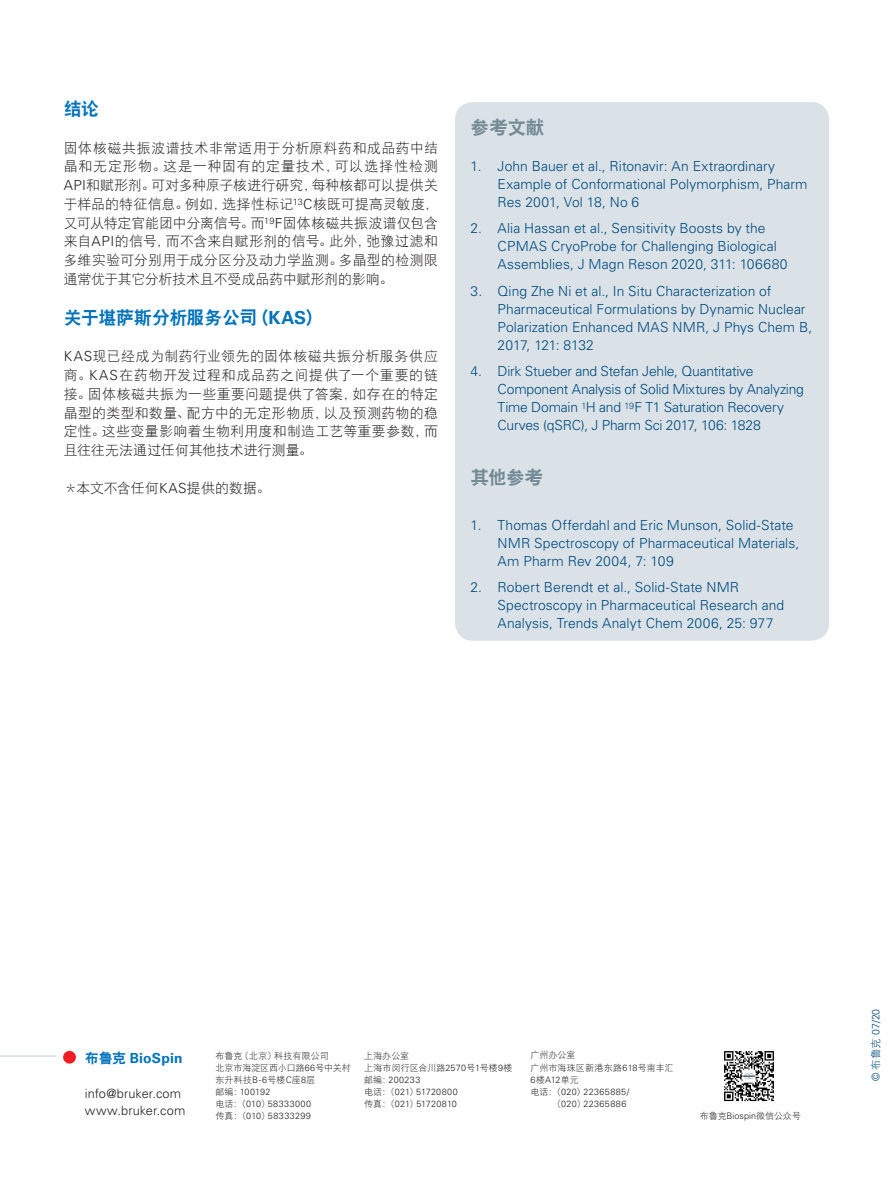
<style>
.page{position:relative;width:893px;height:1187px;background:#fff}
.page>*{position:absolute;margin:0;border:0;box-sizing:border-box;transform-origin:0 0}
.applications_company{font:18.75px "DFP Hei W9";color:#738a95}
.application_referenc{font:18.75px "DFP Hei W9";color:#738a95}
.application_body{font:18px "DFP Hei W9";letter-spacing:-.025em;color:#0072bc}
.t1{font:300 13.8px/18px "Univers LT Std";color:#004a7f}
.application_body-2{font:13.8px/18.8px "DF Hei W3";letter-spacing:.01em;color:#231f20;text-align:justify}
.applications_company-2{font:700 13.8px "Univers LT Std";letter-spacing:.015em;color:#0072bc}
.applicatons_contact{font:300 12.75px "Univers LT Std";letter-spacing:.01em;color:#231f20}
.brochure_literature{font:300 10.5px "Univers LT Std";color:#004a7f}
.applicatons_contact-2{font:300 9px/12px "Univers LT Std";letter-spacing:.04em;color:#231f20}
.applicatons_contact-3{font:9px/12px "DF Hei W3";letter-spacing:.005em;color:#231f20}
.applicatons_contact-4{font:300 9px "Univers LT Std";letter-spacing:.015em;color:#231f20}
.brochure_body{font:9px "DF Hei W3";letter-spacing:-.005em;color:#231f20}
.s1{font-family:"Univers LT Std";font-weight:300}
.s2{font-family:"Univers LT Std";font-weight:700}
.s3{font-family:"DFP Hei W9";font-weight:400}
.s4{font-family:"DF Hei W3";font-weight:400}
</style>
<div class="page">
<div style="left:455px;top:102px;width:374px;height:538px;background:#dae2e7;border-radius:18px"></div>
<div style="left:63px;top:1050px;width:13px;height:13px;background:#ee1d23;border-radius:50%"></div>
<hr style="left:0;top:1055px;width:56px;height:1px;background:#bacad2">
<img style="left:724px;top:1051px;width:50px;height:51px">
<p class="application_body" style="left:64px;top:100px;width:37px">结论</p>
<p class="application_body-2" style="left:64px;top:138px;width:376px">固体核磁共振波谱技术非常适用于分析原料药和成品药中结晶和无定形物。这是一种固有的定量技术，可以选择性检测<span class="s1">API</span>和赋形剂。可对多种原子核进行研究，每种核都可以提供关于样品的特征信息。例如，选择性标记<sup>13</sup><span class="s1">C</span>核既可提高灵敏度，又可从特定官能团中分离信号。而<sup>19</sup><span class="s1">F</span>固体核磁共振波谱仅包含来自<span class="s1">API</span>的信号，而不含来自赋形剂的信号。此外，弛豫过滤和多维实验可分别用于成分区分及动力学监测。多晶型的检测限通常优于其它分析技术且不受成品药中赋形剂的影响。</p>
<p class="application_body" style="left:64px;top:308px;width:260px">关于堪萨斯分析服务公司（<span class="s2">KAS</span>）</p>
<p class="application_body-2" style="left:64px;top:347px;width:376px"><span class="s1">KAS</span>现已经成为制药行业领先的固体核磁共振分析服务供应商。<span class="s1">KAS</span>在药物开发过程和成品药之间提供了一个重要的链接。固体核磁共振为一些重要问题提供了答案，如存在的特定晶型的类型和数量、配方中的无定形物质，以及预测药物的稳定性。这些变量影响着生物利用度和制造工艺等重要参数，而且往往无法通过任何其他技术进行测量。</p>
<p class="application_body-2" style="left:64px;top:478px;width:208px">＊本文不含任何<span class="s1">KAS</span>提供的数据。</p>
<p class="applications_company" style="left:471px;top:118px;width:75px">参考文献</p>
<p class="t1" style="left:498px;top:157px;width:311px;text-indent:-27px">1. John Bauer et al., Ritonavir: An Extraordinary<br>Example of Conformational Polymorphism, Pharm<br>Res 2001, Vol 18, No 6</p>
<p class="t1" style="left:498px;top:219px;width:292px;text-indent:-27px">2. Alia Hassan et al., Sensitivity Boosts by the<br>CPMAS CryoProbe for Challenging Biological<br>Assemblies, J Magn Reson 2020, 311: 106680</p>
<p class="t1" style="left:498px;top:282px;width:316px;text-indent:-27px">3. Qing Zhe Ni et al., In Situ Characterization of Pharmaceutical Formulations by Dynamic Nuclear Polarization Enhanced MAS NMR, J Phys Chem B, 2017, 121: 8132</p>
<p class="t1" style="left:498px;top:362px;width:308px;text-indent:-27px">4. Dirk Stueber and Stefan Jehle, Quantitative Component Analysis of Solid Mixtures by Analyzing Time Domain <sup>1</sup>H and <sup>19</sup>F T1 Saturation Recovery Curves (qSRC), J Pharm Sci 2017, 106: 1828</p>
<p class="application_referenc" style="left:471px;top:468px;width:74px">其他参考</p>
<p class="t1" style="left:498px;top:515px;width:303px;text-indent:-27px">1. Thomas Offerdahl and Eric Munson, Solid-State<br>NMR Spectroscopy of Pharmaceutical Materials,<br>Am Pharm Rev 2004, 7: 109</p>
<p class="t1" style="left:498px;top:578px;width:288px;text-indent:-27px">2. Robert Berendt et al., Solid-State NMR<br>Spectroscopy in Pharmaceutical Research and<br>Analysis, Trends Analyt Chem 2006, 25: 977</p>
<p class="applications_company-2" style="left:85px;top:1049px;width:99px"><span class="s3">布鲁克</span> BioSpin</p>
<p class="applicatons_contact" style="left:85px;top:1086px;width:98px">info@bruker.com</p>
<p class="applicatons_contact" style="left:85px;top:1102px;width:102px">www.bruker.com</p>
<p class="applicatons_contact-3" style="left:215px;top:1049px;width:115px">布鲁克（北京）科技有限公司</p>
<p class="applicatons_contact-3" style="left:215px;top:1061px;width:137px">北京市海淀区西小口路<span class="s1">66</span>号中关村东升科技<span class="s1">B-6</span>号楼<span class="s1">C</span>座<span class="s1">8</span>层</p>
<p class="applicatons_contact-2" style="left:215px;top:1085px;width:57px"><span class="s4">邮编：</span>100192</p>
<p class="applicatons_contact-2" style="left:215px;top:1097px;width:97px"><span class="s4">电话：（</span>010<span class="s4">）</span>58333000</p>
<p class="applicatons_contact-2" style="left:215px;top:1109px;width:97px"><span class="s4">传真：（</span>010<span class="s4">）</span>58333299</p>
<p class="applicatons_contact-3" style="left:364px;top:1049px;width:47px">上海办公室</p>
<p class="applicatons_contact-3" style="left:364px;top:1061px;width:150px">上海市闵行区合川路<span class="s1">2570</span>号<span class="s1">1</span>号楼<span class="s1">9</span>楼</p>
<p class="applicatons_contact-2" style="left:364px;top:1073px;width:58px"><span class="s4">邮编：</span>200233</p>
<p class="applicatons_contact-2" style="left:364px;top:1085px;width:95px"><span class="s4">电话：（</span>021<span class="s4">）</span>51720800</p>
<p class="applicatons_contact-4" style="left:364px;top:1098px;width:94px"><span class="s4">传真：（</span>021<span class="s4">）</span>51720810</p>
<p class="applicatons_contact-3" style="left:530px;top:1049px;width:46px">广州办公室</p>
<p class="applicatons_contact-3" style="left:530px;top:1061px;width:145px">广州市海珠区新港东路<span class="s1">618</span>号南丰汇<br><span class="s1">6</span>楼<span class="s1">A12</span>单元</p>
<p class="applicatons_contact-2" style="left:553px;top:1085px;width:78px;text-indent:-22px"><span class="s4">电话：（</span>020<span class="s4">〉</span>22365885/<span class="s4">（</span>020<span class="s4">）</span>22365886</p>
<p class="brochure_body" style="left:700px;top:1111px;width:103px">布鲁克<span class="s1">Biospin</span>微信公众号</p>
<p class="brochure_literature" style="left:869px;top:1080px;width:74px;rotate:-90deg">© <span class="s4">布鲁克</span> 07/20</p>
</div>
